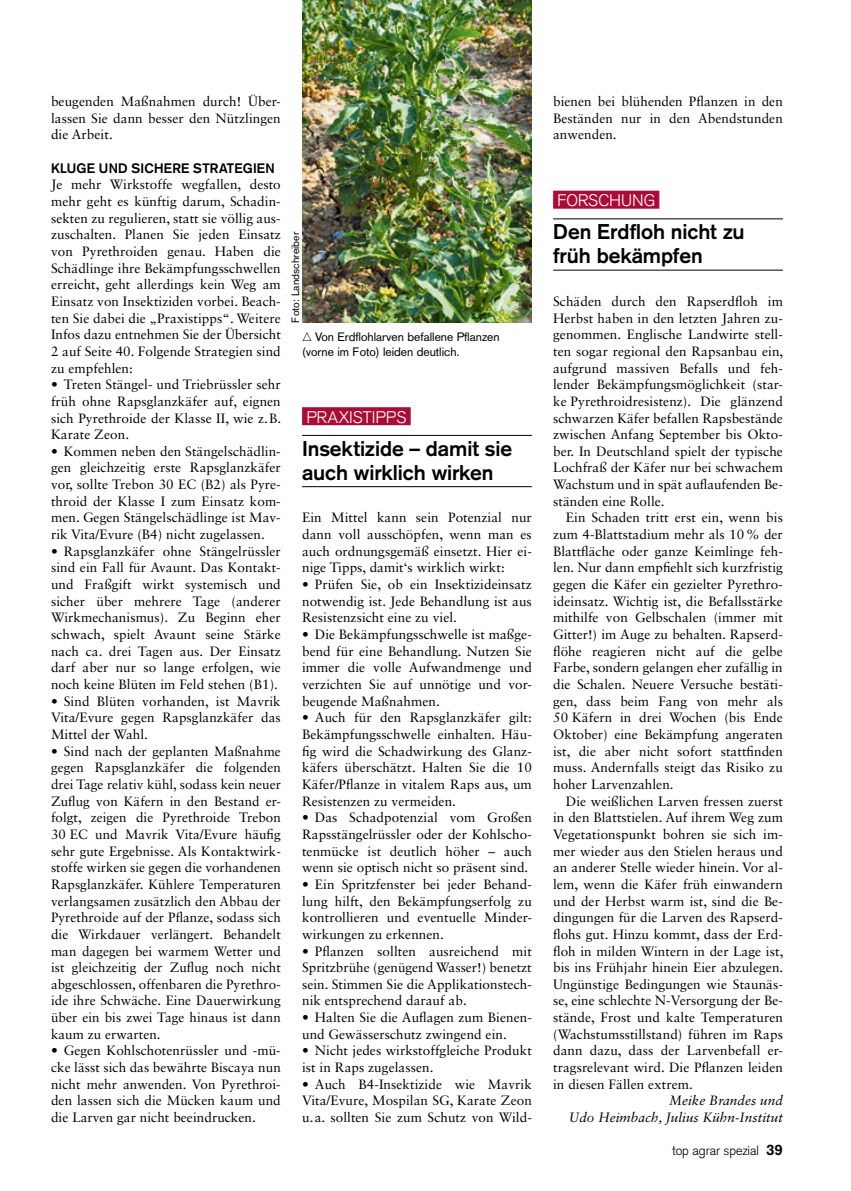
<style>
.page{position:relative;width:851px;height:1191px;background:#fff}
.page>*{position:absolute;margin:0;border:0;box-sizing:border-box;transform-origin:0 0}
.Titel_Zusatzinfo{font:700 21px/24px "Basic Commercial LT Pro";letter-spacing:-.005em;color:#000}
.Dachzeile_rot{font:300 16.5px "Basic Commercial LT Pro";letter-spacing:.005em;color:#fff}
.Bodytext{font:13.5px/16.6px "Sabon LT Std";letter-spacing:.005em;color:#000;text-align:justify}
.Bodytext_ohne_Einzug{font:13.5px/16.6px "Sabon LT Std";letter-spacing:.005em;color:#000;text-align:justify}
.Bodytext_ohne_Einzug-2{font:italic 13.5px/16.6px "Sabon LT Std";letter-spacing:.005em;color:#000;text-align:right}
.Zwischentitel{font:700 13.5px "Basic Commercial LT Pro";letter-spacing:.02em;color:#000}
.t1{font:300 13.2px "Basic Commercial LT Pro";color:#000}
.BU{font:12px/15px "Basic Commercial LT Pro";color:#000}
.Bildnachweis{font:10.5px "Basic Commercial LT Pro";color:#000}
.s1{font-weight:700;font-size:15px}
</style>
<div class="page">
<div style="left:302px;top:407px;width:108px;height:18px;background:#a80c37"></div>
<hr style="left:302px;top:435px;width:229px;height:1px;background:#000">
<hr style="left:302px;top:486px;width:229px;height:1px;background:#000">
<img style="left:302px;top:0;width:229px;height:322px">
<div style="left:553px;top:191px;width:106px;height:18px;background:#a80c37"></div>
<hr style="left:553px;top:218px;width:229px;height:1px;background:#000">
<hr style="left:553px;top:270px;width:229px;height:1px;background:#000">
<p class="Bodytext_ohne_Einzug" style="left:51px;top:93px;width:231px">beugenden Maßnahmen durch! Über&shy;lassen Sie dann besser den Nützlingen die Arbeit.</p>
<p class="Zwischentitel" style="left:51px;top:160px;width:225px">KLUGE UND SICHERE STRATEGIEN</p>
<p class="Bodytext_ohne_Einzug" style="left:51px;top:176px;width:231px">Je mehr Wirkstoffe wegfallen, desto mehr geht es künftig darum, Schadin&shy;sekten zu regulieren, statt sie völlig aus&shy;zuschalten. Planen Sie jeden Einsatz von Pyrethroiden genau. Haben die Schädlinge ihre Bekämpfungsschwellen erreicht, geht allerdings kein Weg am Einsatz von Insektiziden vorbei. Beach&shy;ten Sie dabei die „Praxistipps“. Weitere Infos dazu entnehmen Sie der Übersicht 2 auf Seite 40. Folgende Strategien sind zu empfehlen:</p>
<p class="Bodytext" style="left:51px;top:376px;width:232px">• Treten Stängel- und Triebrüssler sehr früh ohne Rapsglanzkäfer auf, eignen sich Pyrethroide der Klasse II, wie z.B.<br>Karate Zeon.</p>
<p class="Bodytext" style="left:51px;top:443px;width:231px">• Kommen neben den Stängelschädlin&shy;gen gleichzeitig erste Rapsglanzkäfer vor, sollte Trebon 30 EC (B2) als Pyre&shy;throid der Klasse I zum Einsatz kom&shy;men. Gegen Stängelschädlinge ist Mav&shy;rik Vita/Evure (B4) nicht zugelassen.</p>
<p class="Bodytext" style="left:51px;top:542px;width:231px">• Rapsglanzkäfer ohne Stängelrüssler sind ein Fall für Avaunt. Das Kontakt&shy;und Fraßgift wirkt systemisch und sicher über mehrere Tage (anderer Wirkmechanismus). Zu Beginn eher schwach, spielt Avaunt seine Stärke nach ca. drei Tagen aus. Der Einsatz darf aber nur so lange erfolgen, wie noch keine Blüten im Feld stehen (B1).</p>
<p class="Bodytext" style="left:51px;top:692px;width:231px">• Sind Blüten vorhanden, ist Mavrik Vita/Evure gegen Rapsglanzkäfer das Mittel der Wahl.</p>
<p class="Bodytext" style="left:51px;top:742px;width:231px">• Sind nach der geplanten Maßnahme gegen Rapsglanzkäfer die folgenden drei Tage relativ kühl, sodass kein neuer Zuflug von Käfern in den Bestand er&shy;folgt, zeigen die Pyrethroide Trebon 30 EC und Mavrik Vita/Evure häufig sehr gute Ergebnisse. Als Kontaktwirk&shy;stoffe wirken sie gegen die vorhandenen Rapsglanzkäfer. Kühlere Temperaturen verlangsamen zusätzlich den Abbau der Pyrethroide auf der Pflanze, sodass sich die Wirkdauer verlängert. Behandelt man dagegen bei warmem Wetter und ist gleichzeitig der Zuflug noch nicht abgeschlossen, offenbaren die Pyrethro&shy;ide ihre Schwäche. Eine Dauerwirkung über ein bis zwei Tage hinaus ist dann kaum zu erwarten.</p>
<p class="Bodytext" style="left:51px;top:1042px;width:231px">• Gegen Kohlschotenrüssler und -mü&shy;cke lässt sich das bewährte Biscaya nun nicht mehr anwenden. Von Pyrethroi&shy;den lassen sich die Mücken kaum und die Larven gar nicht beeindrucken.</p>
<p class="Bildnachweis" style="left:289px;top:322px;width:92px;rotate:-90deg">Foto: Landschreiber</p>
<p class="BU" style="left:302px;top:329px;width:199px">△ Von Erdflohlarven befallene Pflanzen (vorne im Foto) leiden deutlich.</p>
<p class="Dachzeile_rot" style="left:306px;top:407px;width:102px">PRAXISTIPPS</p>
<p class="Titel_Zusatzinfo" style="left:302px;top:436px;width:211px">Insektizide – damit sie auch wirklich wirken</p>
<p class="Bodytext_ohne_Einzug" style="left:302px;top:509px;width:231px">Ein Mittel kann sein Potenzial nur dann voll ausschöpfen, wenn man es auch ordnungsgemäß einsetzt. Hier ei&shy;nige Tipps, damit‘s wirklich wirkt:</p>
<p class="Bodytext" style="left:302px;top:576px;width:231px">• Prüfen Sie, ob ein Insektizideinsatz notwendig ist. Jede Behandlung ist aus Resistenzsicht eine zu viel.</p>
<p class="Bodytext" style="left:302px;top:626px;width:231px">• Die Bekämpfungsschwelle ist maßge&shy;bend für eine Behandlung. Nutzen Sie immer die volle Aufwandmenge und verzichten Sie auf unnötige und vor&shy;beugende Maßnahmen.</p>
<p class="Bodytext" style="left:302px;top:709px;width:231px">• Auch für den Rapsglanzkäfer gilt:<br>Bekämpfungsschwelle einhalten. Häu&shy;fig wird die Schadwirkung des Glanz&shy;käfers überschätzt. Halten Sie die 10<br>Käfer/Pflanze in vitalem Raps aus, um Resistenzen zu vermeiden.</p>
<p class="Bodytext" style="left:302px;top:809px;width:231px">• Das Schadpotenzial vom Großen Rapsstängelrüssler oder der Kohlscho&shy;tenmücke ist deutlich höher – auch wenn sie optisch nicht so präsent sind.</p>
<p class="Bodytext" style="left:302px;top:875px;width:231px">• Ein Spritzfenster bei jeder Behand&shy;lung hilft, den Bekämpfungserfolg zu kontrollieren und eventuelle Minder&shy;wirkungen zu erkennen.</p>
<p class="Bodytext" style="left:302px;top:942px;width:231px">• Pflanzen sollten ausreichend mit Spritzbrühe (genügend Wasser!) benetzt sein. Stimmen Sie die Applikationstech&shy;nik entsprechend darauf ab.</p>
<p class="Bodytext" style="left:302px;top:1009px;width:231px">• Halten Sie die Auflagen zum Bienen&shy;und Gewässerschutz zwingend ein.</p>
<p class="Bodytext" style="left:302px;top:1042px;width:231px">• Nicht jedes wirkstoffgleiche Produkt ist in Raps zugelassen.</p>
<p class="Bodytext" style="left:302px;top:1075px;width:231px">• Auch B4-Insektizide wie Mavrik Vita/Evure, Mospilan SG, Karate Zeon u.a. sollten Sie zum Schutz von Wild-</p>
<p class="Bodytext" style="left:553px;top:93px;width:231px">bienen bei blühenden Pflanzen in den Beständen nur in den Abendstunden anwenden.</p>
<p class="Dachzeile_rot" style="left:557px;top:191px;width:99px">FORSCHUNG</p>
<p class="Titel_Zusatzinfo" style="left:553px;top:220px;width:193px">Den Erdfloh nicht zu früh bekämpfen</p>
<p class="Bodytext_ohne_Einzug" style="left:553px;top:293px;width:232px;text-align:left">Schäden durch den Rapserdfloh im Herbst haben in den letzten Jahren zu&shy;genommen. Englische Landwirte stell&shy;ten sogar regional den Rapsanbau ein, aufgrund massiven Befalls und feh&shy;lender Bekämpfungsmöglichkeit (star&shy;ke Pyrethroidresistenz). Die glänzend schwarzen Käfer befallen Rapsbestände zwischen Anfang September bis Okto&shy;ber. In Deutschland spielt der typische Lochfraß der Käfer nur bei schwachem Wachstum und in spät auflaufenden Be&shy;ständen eine Rolle.</p>
<p class="Bodytext" style="left:553px;top:509px;width:231px;text-indent:13px">Ein Schaden tritt erst ein, wenn bis zum 4-Blattstadium mehr als 10% der Blattfläche oder ganze Keimlinge feh&shy;len. Nur dann empfiehlt sich kurzfristig gegen die Käfer ein gezielter Pyrethro&shy;ideinsatz. Wichtig ist, die Befallsstärke mithilfe von Gelbschalen (immer mit Gitter!) im Auge zu behalten. Rapserd&shy;flöhe reagieren nicht auf die gelbe Farbe, sondern gelangen eher zufällig in die Schalen. Neuere Versuche bestäti&shy;gen, dass beim Fang von mehr als 50 Käfern in drei Wochen (bis Ende Oktober) eine Bekämpfung angeraten ist, die aber nicht sofort stattfinden muss. Andernfalls steigt das Risiko zu hoher Larvenzahlen.</p>
<p class="Bodytext" style="left:553px;top:792px;width:232px;text-align:left;text-indent:13px">Die weißlichen Larven fressen zuerst in den Blattstielen. Auf ihrem Weg zum Vegetationspunkt bohren sie sich im&shy;mer wieder aus den Stielen heraus und an anderer Stelle wieder hinein. Vor al&shy;lem, wenn die Käfer früh einwandern und der Herbst warm ist, sind die Be&shy;dingungen für die Larven des Rapserd&shy;flohs gut. Hinzu kommt, dass der Erd&shy;floh in milden Wintern in der Lage ist, bis ins Frühjahr hinein Eier abzulegen.<br>Ungünstige Bedingungen wie Staunäs&shy;se, eine schlechte N-Versorgung der Be&shy;stände, Frost und kalte Temperaturen (Wachstumsstillstand) führen im Raps dann dazu, dass der Larvenbefall er&shy;tragsrelevant wird. Die Pflanzen leiden in diesen Fällen extrem.</p>
<p class="Bodytext_ohne_Einzug-2" style="left:568px;top:1092px;width:215px">Meike Brandes und<br>Udo Heimbach, Julius Kühn-Institut</p>
<p class="t1" style="left:672px;top:1143px;width:112px">top agrar spezial <span class="s1">39</span></p>
</div>
